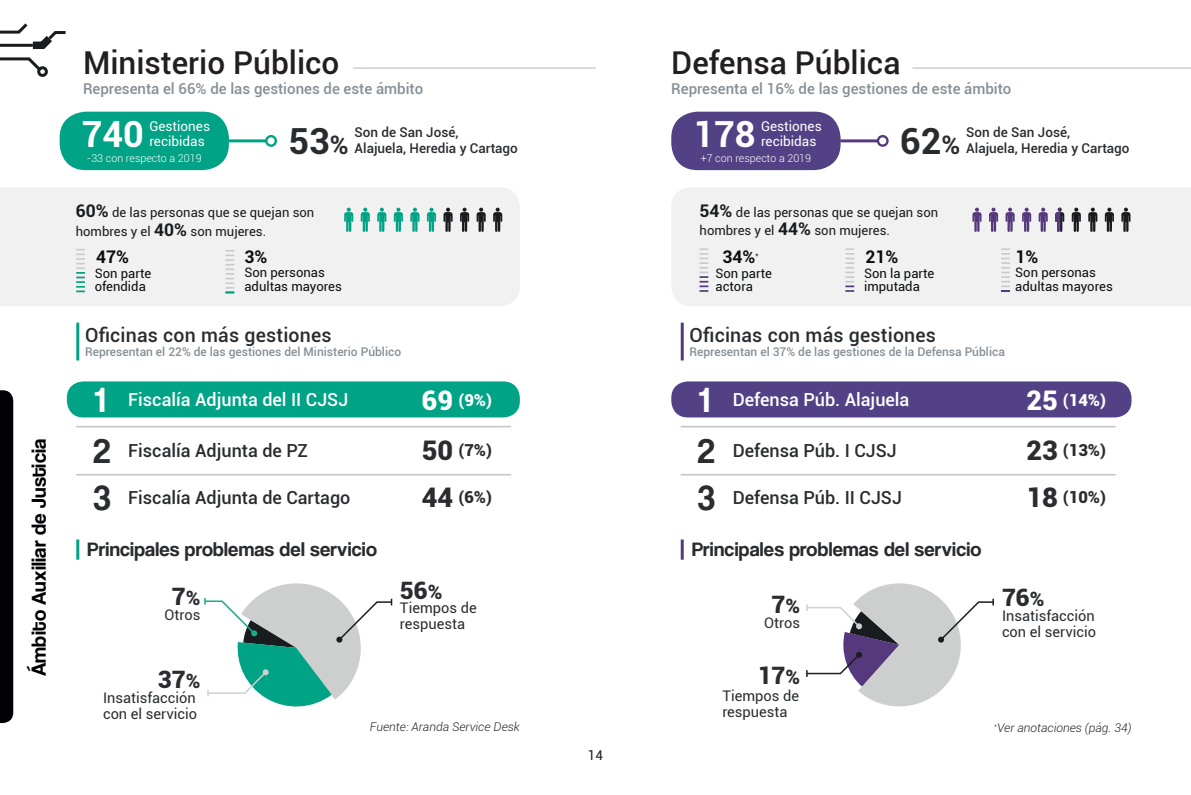
<style>
.page{position:relative;width:1191px;height:795px;background:#fff}
.page>*{position:absolute;margin:0;border:0;box-sizing:border-box;transform-origin:0 0}
.t1{font:700 36px "Roboto";color:#292c2f}
.t2{font:700 36px "Roboto";color:#fff}
.t3{font:36px "Coolvetica Rg";color:#2a2c30}
.t4{font:36px "Coolvetica Rg";color:#fff}
.t5{font:500 31.5px "Roboto";color:#231f20}
.t6{font:900 27px "Roboto";color:#2a2c30}
.t7{font:900 27px "Roboto";color:#fff}
.t8{font:900 24px "Roboto";color:#2a2c30}
.t9{font:21px "Coolvetica Rg";letter-spacing:.01em;color:#020206}
.t10{font:20.55px "Coolvetica Rg";letter-spacing:.01em;color:#292c2f}
.t11{font:500 19.5px "Roboto";letter-spacing:.01em;color:#292c2f}
.t12{font:500 18px "Roboto";color:#292c2f}
.t13{font:500 18px "Roboto";color:#fff}
.t14{font:700 17.4px "Roboto";color:#0b0e11}
.t15{font:900 16.5px "Roboto";color:#2a2c30}
.t16{font:900 16.5px "Roboto";color:#fff}
.t17{font:500 15px "Roboto";color:#868f96}
.t18{font:14.7px/16px "Roboto";color:#292c2f}
.t19{font:500 13.5px "Roboto";color:#292c2f}
.t20{font:13.5px "Roboto";color:#fff}
.t21{font:13.5px "Roboto";color:#231f20}
.t22{font:13.05px/18.1px "Roboto";color:#191c1f}
.t23{font:13.05px/14.5px "Roboto";color:#0b0e11}
.t24{font:500 12px "Roboto";color:#868f96}
.t25{font:italic 300 12px "Roboto";color:#231f20}
.t26{font:300 10.65px "Roboto";color:#fff}
.s1{font-size:25.5px}
.s2{font-weight:700;font-size:17.4px}
.s3{font-size:19.8px}
</style>
<div class="page">
<div style="left:0;top:390px;width:13px;height:333px;background:#020206"></div>
<div style="left:37px;top:66px;width:11px;height:11px;border:3px solid #191c1f;border-radius:50%"></div>
<svg style="left:0;top:23px;width:66px;height:51px"></svg>
<hr style="left:353px;top:67px;width:242px;height:2px;background:#cbcfd6">
<div style="left:67px;top:381px;width:453px;height:36px;background:#00a385;border-radius:17px"></div>
<hr style="left:76px;top:474px;width:435px;height:1px;background:#c3c4c7">
<hr style="left:76px;top:426px;width:435px;height:1px;background:#c3c4c7">
<div style="left:0;top:187px;width:520px;height:119px;background:#f0f1f0"></div>
<svg style="left:344px;top:208px;width:9px;height:24px"></svg>
<svg style="left:361px;top:208px;width:9px;height:24px"></svg>
<svg style="left:377px;top:208px;width:9px;height:24px"></svg>
<svg style="left:394px;top:208px;width:9px;height:24px"></svg>
<svg style="left:410px;top:208px;width:9px;height:24px"></svg>
<svg style="left:427px;top:208px;width:9px;height:24px"></svg>
<svg style="left:443px;top:208px;width:9px;height:24px"></svg>
<svg style="left:460px;top:208px;width:9px;height:24px"></svg>
<svg style="left:476px;top:208px;width:10px;height:24px"></svg>
<svg style="left:493px;top:208px;width:9px;height:24px"></svg>
<svg style="left:225px;top:250px;width:9px;height:43px"></svg>
<svg style="left:76px;top:249px;width:9px;height:43px"></svg>
<svg style="left:204px;top:583px;width:189px;height:124px"></svg>
<hr style="left:228px;top:139px;width:38px;height:3px;background:#00a385">
<div style="left:265px;top:135px;width:12px;height:12px;border:2px solid #00a385;border-radius:50%"></div>
<hr style="left:76px;top:539px;width:3px;height:20px;background:#00a385">
<hr style="left:76px;top:323px;width:3px;height:37px;background:#00a385">
<div style="left:60px;top:112px;width:169px;height:58px;background:#00a385;border-radius:26px"></div>
<div style="left:671px;top:381px;width:460px;height:36px;background:#534185;border-radius:17px"></div>
<hr style="left:680px;top:474px;width:435px;height:1px;background:#c3c4c7">
<hr style="left:680px;top:426px;width:435px;height:1px;background:#c3c4c7">
<hr style="left:912px;top:67px;width:279px;height:2px;background:#cbcfd6">
<div style="left:671px;top:187px;width:520px;height:119px;background:#f0f1f0"></div>
<svg style="left:972px;top:208px;width:9px;height:24px"></svg>
<svg style="left:989px;top:208px;width:9px;height:24px"></svg>
<svg style="left:1005px;top:208px;width:9px;height:24px"></svg>
<svg style="left:1022px;top:208px;width:9px;height:24px"></svg>
<svg style="left:1038px;top:208px;width:9px;height:24px"></svg>
<svg style="left:1071px;top:208px;width:9px;height:24px"></svg>
<svg style="left:1088px;top:208px;width:9px;height:24px"></svg>
<svg style="left:1104px;top:208px;width:10px;height:24px"></svg>
<svg style="left:1121px;top:208px;width:9px;height:24px"></svg>
<svg style="left:1055px;top:208px;width:9px;height:24px"></svg>
<svg style="left:699px;top:248px;width:9px;height:44px"></svg>
<svg style="left:845px;top:248px;width:9px;height:44px"></svg>
<svg style="left:1001px;top:248px;width:9px;height:44px"></svg>
<hr style="left:840px;top:139px;width:38px;height:3px;background:#55397c">
<div style="left:876px;top:135px;width:12px;height:12px;border:2px solid #55397c;border-radius:50%"></div>
<svg style="left:806px;top:583px;width:188px;height:124px"></svg>
<hr style="left:680px;top:323px;width:3px;height:37px;background:#55397c">
<hr style="left:680px;top:539px;width:3px;height:20px;background:#55397c">
<div style="left:671px;top:112px;width:169px;height:58px;background:#534185;border-radius:26px"></div>
<p class="t5" style="left:83px;top:41px;width:258px">Ministerio Público</p>
<p class="t17" style="left:83px;top:78px;width:342px">Representa el 66% de las gestiones de este ámbito</p>
<p class="t2" style="left:82px;top:109px;width:63px">740</p>
<p class="t20" style="left:149px;top:117px;width:62px">Gestiones</p>
<p class="t20" style="left:149px;top:132px;width:57px">recibidas</p>
<p class="t26" style="left:87px;top:150px;width:116px">-33 con respecto a 2019</p>
<p class="t1" style="left:288px;top:116px;width:62px">53<span class="s1">%</span></p>
<p class="t19" style="left:354px;top:123px;width:105px">Son de San José,</p>
<p class="t19" style="left:354px;top:139px;width:165px">Alajuela, Heredia y Cartago</p>
<p class="t5" style="left:671px;top:41px;width:231px">Defensa Pública</p>
<p class="t17" style="left:671px;top:78px;width:342px">Representa el 16% de las gestiones de este ámbito</p>
<p class="t1" style="left:900px;top:116px;width:62px">62<span class="s1">%</span></p>
<p class="t19" style="left:966px;top:123px;width:105px">Son de San José,</p>
<p class="t20" style="left:761px;top:117px;width:62px">Gestiones</p>
<p class="t20" style="left:761px;top:132px;width:57px">recibidas</p>
<p class="t2" style="left:693px;top:109px;width:63px">178</p>
<p class="t26" style="left:700px;top:150px;width:112px">+7 con respecto a 2019</p>
<p class="t19" style="left:966px;top:139px;width:165px">Alajuela, Heredia y Cartago</p>
<p class="t22" style="left:76px;top:203px;width:240px"><span class="s2">60%</span> de las personas que se quejan son hombres y el <span class="s2">40%</span> son mujeres.</p>
<p class="t22" style="left:699px;top:203px;width:240px"><span class="s2">54%</span> de las personas que se quejan son hombres y el <span class="s2">44%</span> son mujeres.</p>
<p class="t14" style="left:96px;top:244px;width:34px">47%</p>
<p class="t14" style="left:244px;top:244px;width:24px">3%</p>
<p class="t14" style="left:722px;top:244px;width:38px">34%<sup>*</sup></p>
<p class="t14" style="left:865px;top:244px;width:34px">21%</p>
<p class="t14" style="left:1015px;top:244px;width:24px">1%</p>
<p class="t23" style="left:95px;top:266px;width:58px">Son parte</p>
<p class="t23" style="left:95px;top:279px;width:53px">ofendida</p>
<p class="t23" style="left:244px;top:264px;width:99px">Son personas adultas mayores</p>
<p class="t23" style="left:715px;top:266px;width:58px">Son parte</p>
<p class="t23" style="left:715px;top:279px;width:39px">actora</p>
<p class="t23" style="left:864px;top:266px;width:72px">Son la parte</p>
<p class="t23" style="left:864px;top:279px;width:57px">imputada</p>
<p class="t23" style="left:1015px;top:264px;width:99px">Son personas adultas mayores</p>
<p class="t11" style="left:85px;top:321px;width:248px">Oficinas con más gestiones</p>
<p class="t24" style="left:85px;top:343px;width:317px">Representan el 22% de las gestiones del Ministerio Público</p>
<p class="t11" style="left:689px;top:321px;width:248px">Oficinas con más gestiones</p>
<p class="t24" style="left:689px;top:343px;width:317px">Representan el 37% de las gestiones de la Defensa Pública</p>
<p class="t4" style="left:95px;top:379px;width:12px">1</p>
<p class="t13" style="left:128px;top:387px;width:221px">Fiscalía Adjunta del II CJSJ</p>
<p class="t7" style="left:422px;top:381px;width:33px">69</p>
<p class="t16" style="left:458px;top:388px;width:35px">(9%)</p>
<p class="t4" style="left:699px;top:379px;width:12px">1</p>
<p class="t13" style="left:732px;top:387px;width:178px">Defensa Púb. Alajuela</p>
<p class="t7" style="left:1026px;top:381px;width:33px">25</p>
<p class="t16" style="left:1063px;top:388px;width:45px">(14%)</p>
<p class="t9" style="left:27px;top:676px;width:239px;rotate:-90deg">Ámbito Auxiliar de Justicia</p>
<p class="t3" style="left:93px;top:429px;width:18px">2</p>
<p class="t12" style="left:128px;top:437px;width:181px">Fiscalía Adjunta de PZ</p>
<p class="t12" style="left:128px;top:485px;width:224px">Fiscalía Adjunta de Cartago</p>
<p class="t3" style="left:93px;top:477px;width:19px">3</p>
<p class="t10" style="left:88px;top:537px;width:291px">Principales problemas del servicio</p>
<p class="t8" style="left:172px;top:579px;width:30px">7<span class="s3">%</span></p>
<p class="t18" style="left:165px;top:606px;width:37px">Otros</p>
<p class="t8" style="left:158px;top:663px;width:44px">37<span class="s3">%</span></p>
<p class="t18" style="left:103px;top:689px;width:96px">Insatisfacción con el servicio</p>
<p class="t6" style="left:422px;top:431px;width:33px">50</p>
<p class="t6" style="left:422px;top:478px;width:33px">44</p>
<p class="t15" style="left:458px;top:438px;width:35px">(7%)</p>
<p class="t15" style="left:458px;top:486px;width:35px">(6%)</p>
<p class="t8" style="left:400px;top:573px;width:44px">56<span class="s3">%</span></p>
<p class="t18" style="left:400px;top:599px;width:78px">Tiempos de respuesta</p>
<p class="t25" style="left:370px;top:718px;width:151px">Fuente: Aranda Service Desk</p>
<p class="t3" style="left:698px;top:429px;width:18px">2</p>
<p class="t3" style="left:698px;top:477px;width:19px">3</p>
<p class="t12" style="left:732px;top:437px;width:165px">Defensa Púb. I CJSJ</p>
<p class="t12" style="left:732px;top:485px;width:171px">Defensa Púb. II CJSJ</p>
<p class="t10" style="left:692px;top:537px;width:291px">Principales problemas del servicio</p>
<p class="t8" style="left:771px;top:587px;width:30px">7<span class="s3">%</span></p>
<p class="t18" style="left:764px;top:614px;width:37px">Otros</p>
<p class="t8" style="left:757px;top:658px;width:44px">17<span class="s3">%</span></p>
<p class="t18" style="left:722px;top:687px;width:78px">Tiempos de respuesta</p>
<p class="t6" style="left:1026px;top:431px;width:33px">23</p>
<p class="t6" style="left:1026px;top:478px;width:33px">18</p>
<p class="t15" style="left:1063px;top:438px;width:45px">(13%)</p>
<p class="t15" style="left:1063px;top:486px;width:45px">(10%)</p>
<p class="t8" style="left:1002px;top:580px;width:44px">76<span class="s3">%</span></p>
<p class="t18" style="left:1002px;top:607px;width:96px">Insatisfacción con el servicio</p>
<p class="t25" style="left:994px;top:719px;width:139px"><sup>*</sup>Ver anotaciones (pág. 34)</p>
<p class="t21" style="left:588px;top:745px;width:17px">14</p>
</div>
